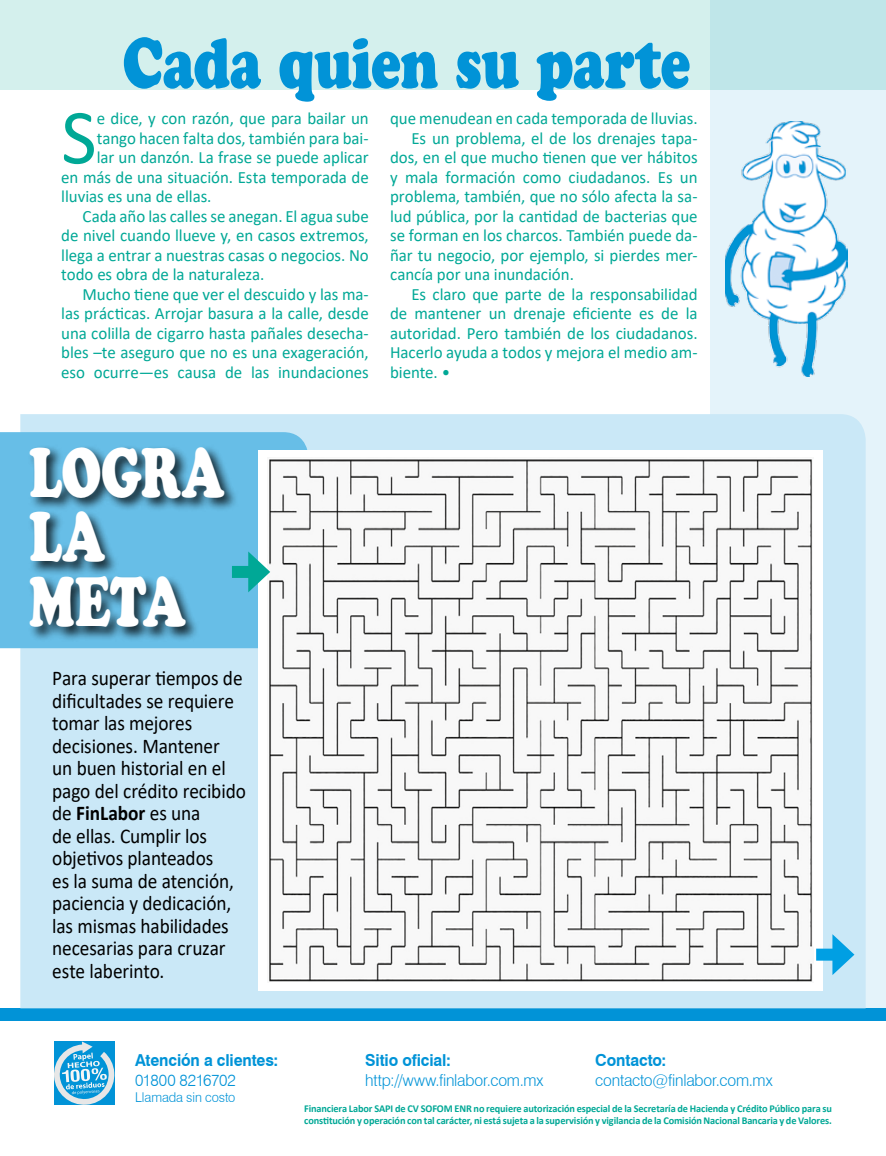
<style>
.page{position:relative;width:886px;height:1156px;background:#fff}
.page>*{position:absolute;margin:0;border:0;box-sizing:border-box;transform-origin:0 0}
.t1{font:78.75px "Calibri";color:#00a896}
.t2{font:70.8px "Cooper Black Std";letter-spacing:-.005em;color:#0193d7;scale:.75 1}
.t3{font:69.3px/64.7px "Cooper Black Std";letter-spacing:-.01em;color:#fff;scale:.71 1}
.t4{font:21px/22.5px "Calibri";letter-spacing:-.005em;color:#000;scale:.92 1}
.t5{font:17.25px "Calibri";letter-spacing:-.005em;color:#00a896}
.t6{font:300 16.5px "Swiss 721 BT";letter-spacing:-.01em;color:#0193d7;scale:.95 1}
.t7{font:700 16.5px "Swiss 721 BT";letter-spacing:-.01em;color:#0193d7;scale:.95 1}
.t8{font:300 13.5px "Swiss 721 BT";letter-spacing:-.005em;color:#0193d7;scale:.95 1}
.t9{font:700 10.5px/12px "Calibri";letter-spacing:-.015em;color:#00a896}
.s1{font-weight:700}
</style>
<div class="page">
<div style="left:710px;top:0;width:176px;height:1008px;background:#e4f3fa"></div>
<div style="left:0;top:0;width:886px;height:90px;background:linear-gradient(to right,#daf3ee,#c6e9ea)"></div>
<svg style="left:54px;top:1041px;width:60px;height:63px;background:#59b4de"></svg>
<div style="left:0;top:1008px;width:886px;height:12px;background:#0193d7"></div>
<img style="left:725px;top:121px;width:122px;height:256px">
<div style="left:20px;top:414px;width:845px;height:594px;background:#cae8f7"></div>
<div style="left:0;top:432px;width:308px;height:216px;background:#67bee7"></div>
<div style="left:258px;top:450px;width:564px;height:540px;background:#fff"></div>
<img style="left:269px;top:459px;width:544px;height:523px">
<div style="left:28px;top:444px;width:211px;height:198px;background:#000;opacity:.75"></div>
<div style="left:232px;top:566px;width:25px;height:12px;background:#00a896"></div>
<svg style="left:248px;top:551px;width:22px;height:41px"></svg>
<div style="left:816px;top:948px;width:25px;height:12px;background:#009fe3"></div>
<svg style="left:832px;top:934px;width:22px;height:41px"></svg>
<h2 class="t2" style="left:123px;top:20px;width:758px">Cada quien su parte</h2>
<h1 class="t1" style="left:61px;top:83px;width:37px">S</h1>
<p class="t5" style="left:97px;top:107px;width:273px">e dice, y con razón, que para bailar un</p>
<p class="t5" style="left:97px;top:126px;width:273px">tango hacen falta dos, también para bai-</p>
<p class="t5" style="left:97px;top:146px;width:273px">lar un danzón. La frase se puede aplicar</p>
<p class="t5" style="left:61px;top:165px;width:309px">en más de una situación. Esta temporada de</p>
<p class="t5" style="left:61px;top:185px;width:152px">lluvias es una de ellas.</p>
<p class="t5" style="left:83px;top:204px;width:288px">Cada año las calles se anegan. El agua sube</p>
<p class="t5" style="left:61px;top:224px;width:309px">de nivel cuando llueve y, en casos extremos,</p>
<p class="t5" style="left:61px;top:243px;width:309px">llega a entrar a nuestras casas o negocios. No</p>
<p class="t5" style="left:61px;top:263px;width:205px">todo es obra de la naturaleza.</p>
<p class="t5" style="left:83px;top:282px;width:288px">Mucho tiene que ver el descuido y las ma-</p>
<p class="t5" style="left:61px;top:302px;width:309px">las prácticas. Arrojar basura a la calle, desde</p>
<p class="t5" style="left:61px;top:321px;width:309px">una colilla de cigarro hasta pañales desecha-</p>
<p class="t5" style="left:61px;top:341px;width:309px">bles –te aseguro que no es una exageración,</p>
<p class="t5" style="left:61px;top:360px;width:309px">eso ocurre—es causa de las inundaciones</p>
<p class="t5" style="left:390px;top:107px;width:309px">que menudean en cada temporada de lluvias.</p>
<p class="t5" style="left:411px;top:126px;width:288px">Es un problema, el de los drenajes tapa-</p>
<p class="t5" style="left:390px;top:146px;width:309px">dos, en el que mucho tienen que ver hábitos</p>
<p class="t5" style="left:390px;top:165px;width:309px">y mala formación como ciudadanos. Es un</p>
<p class="t5" style="left:390px;top:185px;width:309px">problema, también, que no sólo afecta la sa-</p>
<p class="t5" style="left:390px;top:204px;width:309px">lud pública, por la cantidad de bacterias que</p>
<p class="t5" style="left:390px;top:224px;width:309px">se forman en los charcos. También puede da-</p>
<p class="t5" style="left:390px;top:243px;width:309px">ñar tu negocio, por ejemplo, si pierdes mer-</p>
<p class="t5" style="left:390px;top:263px;width:185px">cancía por una inundación.</p>
<p class="t5" style="left:411px;top:282px;width:288px">Es claro que parte de la responsabilidad</p>
<p class="t5" style="left:390px;top:302px;width:309px">de mantener un drenaje eficiente es de la</p>
<p class="t5" style="left:390px;top:321px;width:309px">autoridad. Pero también de los ciudadanos.</p>
<p class="t5" style="left:390px;top:341px;width:309px">Hacerlo ayuda a todos y mejora el medio am-</p>
<p class="t5" style="left:390px;top:360px;width:62px">biente. •</p>
<h3 class="t3" style="left:29px;top:440px;width:276px">LOGRA<br>LA<br>META</h3>
<p class="t4" style="left:52px;top:666px;width:212px">Para superar tiempos de dificultades se requiere tomar las mejores decisiones. Mantener<br>un buen historial en el pago del crédito recibido de <span class="s1">FinLabor</span> es una<br>de ellas. Cumplir los objetivos planteados<br>es la suma de atención, paciencia y dedicación, las mismas habilidades necesarias para cruzar este laberinto.</p>
<p class="t7" style="left:135px;top:1050px;width:152px">Atención a clientes:</p>
<p class="t6" style="left:135px;top:1069px;width:107px">01800 8216702</p>
<p class="t8" style="left:135px;top:1089px;width:107px">Llamada sin costo</p>
<p class="t7" style="left:365px;top:1050px;width:92px">Sitio oficial:</p>
<p class="t6" style="left:365px;top:1069px;width:189px">http://www.finlabor.com.mx</p>
<p class="t7" style="left:595px;top:1050px;width:76px">Contacto:</p>
<p class="t6" style="left:595px;top:1069px;width:188px">contacto@finlabor.com.mx</p>
<p class="t9" style="left:304px;top:1102px;width:529px">Financiera Labor SAPI de CV SOFOM ENR no requiere autorización especial de la Secretaría de Hacienda y Crédito Público para su constitución y operación con tal carácter, ni está sujeta a la supervisión y vigilancia de la Comisión Nacional Bancaria y de Valores.</p>
</div>
